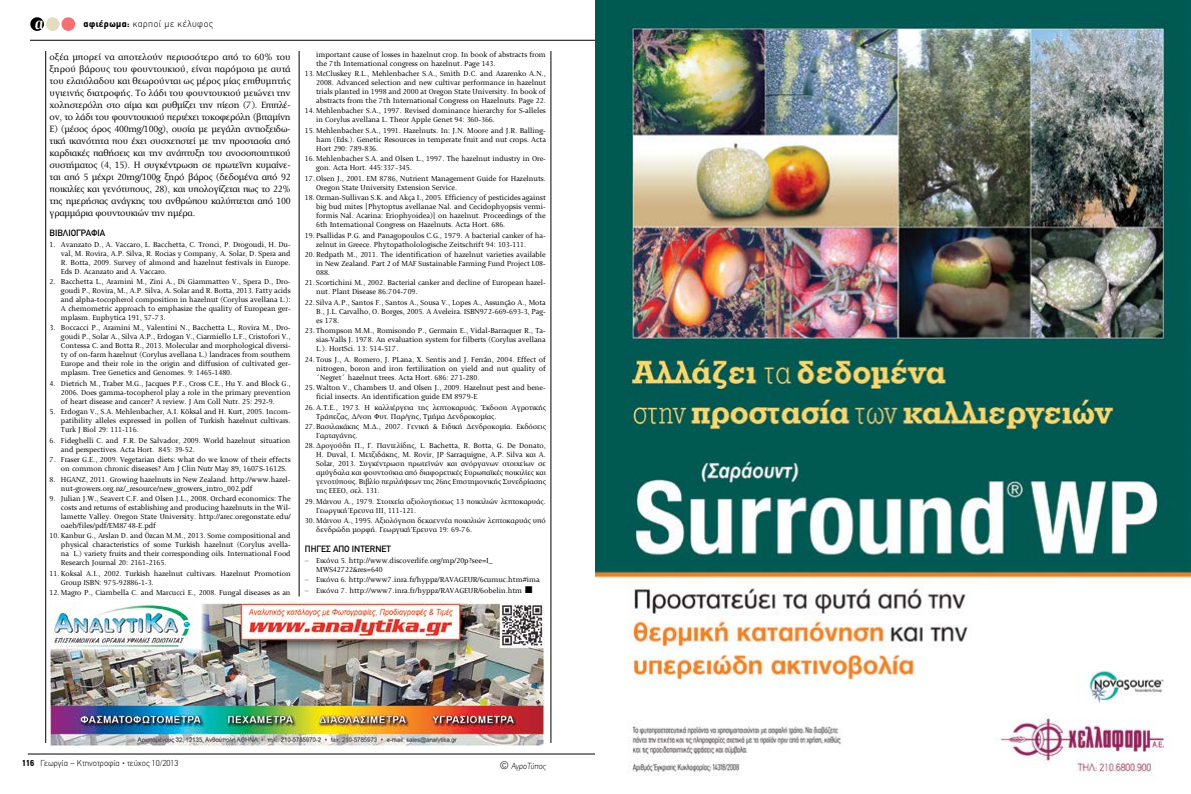
<style>
.page{position:relative;width:1191px;height:794px;background:#fff}
.page>*{position:absolute;margin:0;border:0;box-sizing:border-box;transform-origin:0 0}
.t1{font:italic 700 19px "Details Serif Display";color:#fff}
.t2{font:10px/12px "Details Serif Text";letter-spacing:-.02em;color:#000;text-align:justify}
.t3{font:300 9.5px "CF Din";letter-spacing:.05em;color:#000}
.t4{font:9px "CF Din";color:#000}
.t5{font:italic 300 9px "Gill Sans Hel TF";color:#000}
.t6{font:300 8.5px "CF Din";color:#000}
.t7{font:8px/9px "Details Serif Text";color:#000}
.s1{font-weight:700}
.s2{font-family:"Gill Sans Hel TF";font-weight:300}
.s3{font-family:"Zine Serif Dis Greek Medium Exp";font-size:10px}
.s4{font-style:normal;font-size:10.5px}
</style>
<div class="page">
<hr style="left:28px;top:753px;width:1135px;height:1px;background:#000">
<hr style="left:30px;top:40px;width:1131px;height:1px;background:#000">
<div style="left:30px;top:17px;width:14px;height:14px;background:#000;border-radius:50%"></div>
<div style="left:46px;top:17px;width:14px;height:14px;background:#e4dcc1;border-radius:50%"></div>
<div style="left:61px;top:17px;width:14px;height:14px;background:#f37173;border-radius:50%"></div>
<hr style="left:550px;top:51px;width:1px;height:692px;background:#000">
<hr style="left:299px;top:51px;width:1px;height:545px;background:#000">
<hr style="left:45px;top:51px;width:1px;height:692px;background:#000">
<img style="left:50px;top:602px;width:495px;height:144px">
<img style="left:595px;top:0;width:596px;height:776px">
<h1 class="t1" style="left:35px;top:15px;width:10px">α</h1>
<p class="t3" style="left:84px;top:19px;width:131px"><span class="s1">αφιέρωμα:</span> καρποί με κέλυφος</p>
<p class="t2" style="left:50px;top:51px;width:242px">οξέα μπορεί να αποτελούν περισσότερο από το 60% του ξηρού βάρους του φουντουκιού, είναι παρόμοια με αυτά του ελαιόλαδου και θεωρούνται ως μέρος μίας επιθυμητής υγιεινής διατροφής. Το λάδι του φουντουκιού μειώνει την χοληστερόλη στο αίμα και ρυθμίζει την πίεση (7). Επιπλέ&shy;ον, το λάδι του φουντουκιού περιέχει τοκοφερόλη (βιταμίνη Ε) (μέσος όρος 400mg/100g), ουσία με μεγάλη αντιοξειδω&shy;τική ικανότητα που έχει συσχετιστεί με την προστασία από καρδιακές παθήσεις και την ανάπτυξη του ανοσοποιητικού συστήματος (4, 15). H συγκέντρωση σε πρωτεΐνη κυμαίνε&shy;ται από 5 μέχρι 20mg/100g ξηρό βάρος (δεδομένα από 92 ποικιλίες και γενότυπους, 28), και υπολογίζεται πως το 22% της ημερήσιας ανάγκης του ανθρώπου καλύπτεται από 100 γραμμάρια φουντουκιών την ημέρα.</p>
<p class="t4" style="left:50px;top:228px;width:57px">ΒΙΒΛΙΟΓΡΑΦΊΑ</p>
<p class="t7" style="left:61px;top:239px;width:231px;text-align:justify;text-indent:-11px">1. Avanzato D., A. Vaccaro, L. Bacchetta, C. Tronci, P. Drogoudi, H. Du&shy;val, M. Rovira, A.P. Silva, R. Rocias y Company, A. Solar, D. Spera and R. Botta, 2009. Survey of almond and hazelnut festivals in Europe.<br>Eds D. Acanzato and A. Vaccaro.</p>
<p class="t7" style="left:61px;top:277px;width:231px;text-align:justify;text-indent:-11px">2. Bacchetta L., Aramini M., Zini A., Di Giammatteo V., Spera D., Dro&shy;goudi P., Rovira, M., A.P. Silva, A. Solar and R. Botta, 2013. Fatty acids and alpha-tocopherol composition in hazelnut (Corylus avellana L.):<br>A chemometric approach to emphasize the quality of European ger&shy;mplasm. Euphytica 191, 57-73.</p>
<p class="t7" style="left:61px;top:323px;width:231px;text-align:justify;text-indent:-11px">3. Boccacci P., Aramini M., Valentini N., Bacchetta L., Rovira M., Dro&shy;goudi P., Solar A., Silva A.P., Erdogan V., Ciarmiello L.F., Cristofori V., Contessa C. and Botta R., 2013. Molecular and morphological diversi&shy;ty of on-farm hazelnut (Corylus avellana L.) landraces from southern Europe and their role in the origin and diffusion of cultivated ger&shy;mplasm. Tree Genetics and Genomes. 9: 1465-1480.</p>
<p class="t7" style="left:61px;top:379px;width:231px;text-align:justify;text-indent:-11px">4. Dietrich M., Traber M.G., Jacques P.F., Cross C.E., Hu Y. and Block G., 2006. Does gamma-tocopherol play a role in the primary prevention of heart disease and cancer? A review. J Am Coll Nutr. 25: 292-9.</p>
<p class="t7" style="left:61px;top:407px;width:231px;text-align:justify;text-indent:-11px">5. Erdogan V., S.A. Mehlenbacher, A.I. Köksal and H. Kurt, 2005. Incom&shy;patibility alleles expressed in pollen of Turkish hazelnut cultivars.<br>Turk J Biol 29: 111-116.</p>
<p class="t7" style="left:61px;top:435px;width:231px;text-indent:-11px">6. Fideghelli C. and F.R. De Salvador, 2009. World hazelnut situation and perspectives. Acta Hort. 845: 39-52.</p>
<p class="t7" style="left:61px;top:455px;width:231px;text-indent:-11px">7. Fraser G.E., 2009. Vegetarian diets: what do we know of their effects on common chronic diseases? Am J Clin Nutr May 89, 1607S-1612S.</p>
<p class="t7" style="left:61px;top:474px;width:231px;text-indent:-11px">8. HGANZ, 2011. Growing hazelnuts in New Zealand. http://www.hazel&shy;nut-growers.org.nz/_resource/new_growers_intro_002.pdf</p>
<p class="t7" style="left:61px;top:494px;width:231px;text-align:justify;text-indent:-11px">9. Julian J.W., Seavert C.F. and Olsen J.L., 2008. Orchard economics: The costs and returns of establishing and producing hazelnuts in the Wil&shy;lamette Valley. Oregon State University. http://arec.oregonstate.edu/ oaeb/files/pdf/EM8748-E.pdf</p>
<p class="t7" style="left:61px;top:531px;width:231px;text-align:justify;text-indent:-11px">10. Kanbur G., Arslan D. and Özcan M.M., 2013. Some compositional and physical characteristics of some Turkish hazelnut (Corylus avella&shy;na L.) variety fruits and their corresponding oils. International Food Research Journal 20: 2161-2165.</p>
<p class="t7" style="left:61px;top:568px;width:231px;text-indent:-11px">11. Koksal A.I., 2002. Turkish hazelnut cultivars. Hazelnut Promotion<br>Group ISBN: 975-92886-1-3.</p>
<p class="t7" style="left:50px;top:588px;width:242px">12. Magro P., Ciambella C. and Marcucci E., 2008. Fungal diseases as an</p>
<p class="t7" style="left:316px;top:49px;width:231px">important cause of losses in hazelnut crop. In book of abstracts from the 7th International congress on hazelnut. Page 143.</p>
<p class="t7" style="left:316px;top:69px;width:231px;text-align:justify;text-indent:-11px">13. McCluskey R.L., Mehlenbacher S.A., Smith D.C. and Azarenko A.N., 2008. Advanced selection and new cultivar performance in hazelnut trials planted in 1998 and 2000 at Oregon State University. In book of abstracts from the 7th International Congress on Hazelnuts. Page 22.</p>
<p class="t7" style="left:316px;top:106px;width:231px;text-indent:-11px">14. Mehlenbacher S.A., 1997. Revised dominance hierarchy for S-alleles in Corylus avellana L. Theor Apple Genet 94: 360-366.</p>
<p class="t7" style="left:316px;top:126px;width:231px;text-align:justify;text-indent:-11px">15. Mehlenbacher S.A., 1991. Hazelnuts. In: J.N. Moore and J.R. Balling&shy;ham (Eds.). Genetic Resources in temperate fruit and nut crops. Acta Hort 290: 789-836.</p>
<p class="t7" style="left:316px;top:154px;width:231px;text-indent:-11px">16. Mehlenbacher S.A. and Olsen L., 1997. The hazelnut industry in Ore&shy;gon. Acta Hort. 445:337-345.</p>
<p class="t7" style="left:316px;top:173px;width:231px;text-indent:-11px">17.Olsen J., 2001. EM 8786, Nutrient Management Guide for Hazelnuts.<br>Oregon State University Extension Service.</p>
<p class="t7" style="left:316px;top:193px;width:231px;text-align:justify;text-indent:-11px">18. Ozman-Sullivan S.K. and Akça I., 2005. Efficiency of pesticides against big bud mites [Phytoptus avellanae Nal. and Cecidophyopsis vermi&shy;formis Nal. Acarina: Eriophyoidea)] on hazelnut. Proceedings of the 6th International Congress on Hazelnuts. Acta Hort. 686.</p>
<p class="t7" style="left:316px;top:230px;width:231px;text-indent:-11px">19. Psallidas P.G. and Panagopoulos C.G., 1979. A bacterial canker of ha&shy;zelnut in Greece. Phytopatholologische Zeitschrift 94: 103-111.</p>
<p class="t7" style="left:316px;top:250px;width:231px;text-align:justify;text-indent:-11px">20. Redpath M., 2011. The identification of hazelnut varieties available in New Zealand. Part 2 of MAF Sustainable Farming Fund Project L08- 088.</p>
<p class="t7" style="left:316px;top:278px;width:231px;text-indent:-11px">21. Scortichini M., 2002. Bacterial canker and decline of European hazel&shy;nut. Plant Disease 86:704-709.</p>
<p class="t7" style="left:316px;top:298px;width:231px;text-align:justify;text-indent:-11px">22. Silva A.P., Santos F., Santos A., Sousa V., Lopes A., Assunção A., Mota B., J.L. Carvalho, O. Borges, 2005. A Aveleira. ISBN972-669-693-3, Pag&shy;es 178.</p>
<p class="t7" style="left:316px;top:326px;width:231px;text-align:justify;text-indent:-11px">23. Thompson M.M., Romisondo P., Germain E., Vidal-Barraquer R., Ta&shy;sias-Valls J. 1978. An evaluation system for filberts (Corylus avellana L.). HortSci. 13: 514-517.</p>
<p class="t7" style="left:316px;top:354px;width:231px;text-align:justify;text-indent:-11px">24. Tous J., A. Romero, J. PLana, X. Sentis and J. Ferrán, 2004. Effect of nitrogen, boron and iron fertilization on yield and nut quality of ´Negret´ hazelnut trees. Acta Hort. 686: 271-280.</p>
<p class="t7" style="left:316px;top:383px;width:231px;text-indent:-11px">25. Walton V., Chambers U. and Olsen J., 2009. Hazelnut pest and bene&shy;ficial insects. An identification guide EM 8979-E</p>
<p class="t7" style="left:316px;top:402px;width:231px;text-indent:-11px">26. Α.Τ.Ε., 1973. Η καλλιέργεια της λεπτοκαρυάς. Έκδοση Αγροτικής<br>Τράπεζας, Δ/νση Φυτ. Παρ/γης, Τμήμα Δενδροκομίας.</p>
<p class="t7" style="left:316px;top:422px;width:231px;text-indent:-11px">27.Βασιλακάκης Μ.Δ., 2007. Γενική &amp; Ειδική Δενδροκομία. Εκδόσεις<br>Γαρταγάνης.</p>
<p class="t7" style="left:316px;top:441px;width:231px;text-align:justify;text-indent:-11px">28. Δρογούδη Π., Γ. Παντελίδης, L. Bachetta, R. Botta, G. De Donato, H. Duval, I. Μετζιδάκης, M. Rovir, JP Sarraquigne, A.P. Silva και A.<br>Solar, 2013. Συγκέντρωση πρωτεϊνών και ανόργανων στοιχείων σε αμύγδαλα και φουντούκια από διαφορετικές Ευρωπαϊκές ποικιλίες και γενοτύπους. Βιβλίο περιλήψεων της 26ης Επιστημονικής Συνεδρίασης της ΕΕΕΟ, σελ. 131.</p>
<p class="t7" style="left:316px;top:496px;width:231px;text-indent:-11px">29. Μάινου Α., 1979. Στοιχεία αξιολογήσεως 13 ποικιλιών λεπτοκαρυάς.<br>Γεωργική Έρευνα ΙΙΙ, 111-121.</p>
<p class="t7" style="left:316px;top:516px;width:231px;text-indent:-11px">30. Μάινου Α., 1995. Αξιολόγηση δεκαεννέα ποικιλιών λεπτοκαρυάς υπό δενδρώδη μορφή. Γεωργική Έρευνα 19: 69-76.</p>
<p class="t4" style="left:305px;top:544px;width:88px">ΠΗΓΈΣ ΑΠΌ INTERNET</p>
<p class="t7" style="left:316px;top:555px;width:178px;text-indent:-11px"><span class="s2">–</span> Εικόνα 5. http://www.discoverlife.org/mp/20p?see=I_<br>MWS42722&amp;res=640</p>
<p class="t7" style="left:305px;top:575px;width:236px"><span class="s2">–</span> Εικόνα 6. http://www7.inra.fr/hyppz/RAVAGEUR/6curnuc.htm#ima</p>
<p class="t7" style="left:305px;top:585px;width:230px"><span class="s2">–</span> Εικόνα 7. http://www7.inra.fr/hyppz/RAVAGEUR/6obelin.htm <span class="s3">m</span></p>
<p class="t6" style="left:22px;top:758px;width:158px"><span class="s1">116</span> Γεωργία – Κτηνοτροφία • τεύχος 10/2013</p>
<p class="t5" style="left:500px;top:761px;width:48px"><span class="s4">©</span> ΑγροΤύπος</p>
</div>
